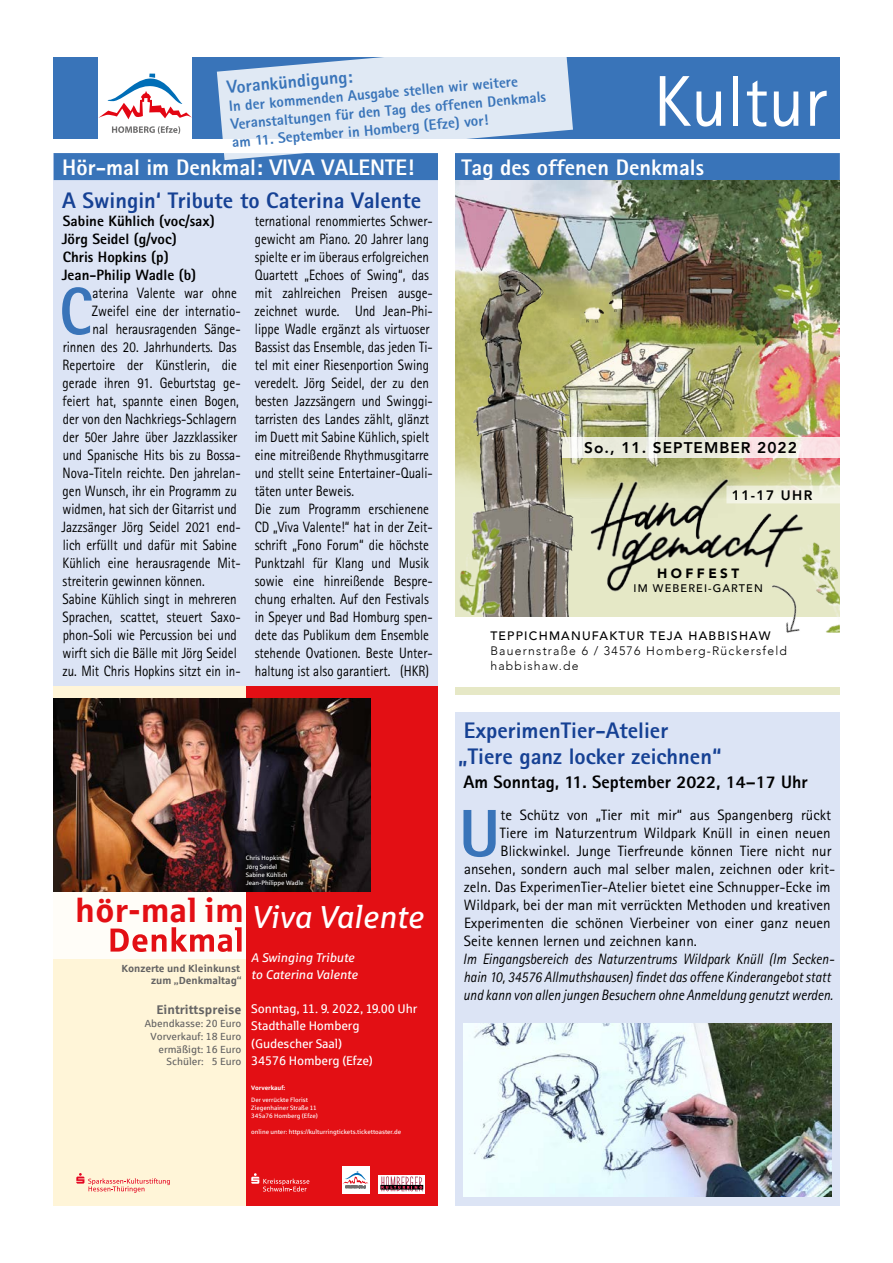
<style>
.page{position:relative;width:893px;height:1263px;background:#fff}
.page>*{position:absolute;margin:0;border:0;box-sizing:border-box;transform-origin:0 0}
.t1{font:72px "Rotis Sans Serif";color:#fff}
.t2{font:800 67.2px "Rotis Sans Serif";color:#3974b9;scale:.87 1}
.t3{font:800 67.2px "Rotis Sans Serif";color:#3974b9}
.t4{font:700 33.15px "Sparkasse Rg";color:#e30f14}
.t5{font:italic 31.5px "Sparkasse Rg";color:#fff}
.t6{font:800 22.5px/25.5px "Rotis Sans Serif";color:#164194}
.t7{font:800 22.5px "Rotis Sans Serif";color:#fff}
.t8{font:800 18px "Rotis Sans Serif";color:#000}
.t9{font:800 18px "Rotis Sans Serif";color:#3974b9}
.t10{font:800 15.45px "Avenir";letter-spacing:.065em;color:#000}
.t11{font:15px/18px "Rotis Sans Serif";color:#000;scale:.87 1}
.t12{font:15px "Rotis Sans Serif";color:#000}
.t13{font:italic 15px/18px "Rotis Sans Serif";color:#000;scale:.9 1}
.t14{font:800 15px/18px "Rotis Sans Serif";color:#3974b9}
.t15{font:800 15px/18px "Rotis Sans Serif";color:#000}
.t16{font:800 13.65px "Avenir";letter-spacing:.1em;color:#000}
.t17{font:900 13.5px "Avenir";letter-spacing:.255em;color:#000}
.t18{font:12.6px/17.1px "Sparkasse Rg";letter-spacing:-.01em;color:#fff}
.t19{font:italic 12.6px/17.1px "Sparkasse Rg";color:#fff}
.t20{font:700 12.6px "Sparkasse Rg";color:#646363}
.t21{font:300 12.3px/14.7px "Avenir";letter-spacing:.1em;color:#000}
.t22{font:500 12.3px "Avenir";letter-spacing:.1em;color:#000}
.t23{font:500 10.95px "Avenir";letter-spacing:.1em;color:#000}
.t24{font:10.35px/12.6px "Sparkasse Rg";color:#646363;text-align:right}
.t25{font:700 10.35px/11.4px "Sparkasse Rg";color:#646363;text-align:right}
.t26{font:6.3px/8.2px "Sparkasse Rg";color:#fff}
.t27{font:700 6.3px "Sparkasse Rg";color:#fff}
</style>
<div class="page">
<div style="left:53px;top:57px;width:787px;height:82px;background:#3974b9"></div>
<div style="left:98px;top:57px;width:94px;height:94px;background:#fff"></div>
<svg style="left:112px;top:126px;width:68px;height:8px"></svg>
<svg style="left:98px;top:74px;width:94px;height:45px"></svg>
<div style="left:455px;top:153px;width:385px;height:27px;background:#3974b9"></div>
<div style="left:53px;top:686px;width:385px;height:519px;background:#fff5d8"></div>
<svg style="left:76px;top:1173px;width:94px;height:20px"></svg>
<div style="left:246px;top:686px;width:192px;height:519px;background:#e30f14"></div>
<svg style="left:251px;top:1173px;width:58px;height:18px"></svg>
<div style="left:53px;top:893px;width:193px;height:66px;background:#fffdf8"></div>
<svg style="left:110px;top:927px;width:132px;height:25px"></svg>
<img style="left:53px;top:698px;width:318px;height:193px">
<svg style="left:378px;top:1175px;width:47px;height:18px"></svg>
<div style="left:342px;top:1166px;width:27px;height:28px;background:#fff"></div>
<svg style="left:343px;top:1171px;width:25px;height:17px"></svg>
<hr style="left:380px;top:1185px;width:43px;height:4px;background:#606060">
<svg style="left:381px;top:1176px;width:42px;height:15px"></svg>
<div style="left:54px;top:153px;width:384px;height:533px;background:#dce4f5"></div>
<div style="left:54px;top:153px;width:384px;height:27px;background:#3974b9"></div>
<div style="left:455px;top:330px;width:385px;height:286px;background:#e5e8c6"></div>
<img style="left:455px;top:181px;width:385px;height:334px">
<img style="left:810px;top:503px;width:30px;height:129px">
<img style="left:455px;top:244px;width:153px;height:181px">
<img style="left:747px;top:570px;width:77px;height:63px">
<img style="left:578px;top:293px;width:43px;height:33px">
<svg style="left:578px;top:438px;width:262px;height:20px;background:#efeae0"></svg>
<img style="left:473px;top:258px;width:105px;height:359px">
<img style="left:455px;top:516px;width:86px;height:101px">
<svg style="left:810px;top:486px;width:30px;height:17px"></svg>
<img style="left:585px;top:473px;width:225px;height:125px">
<img style="left:631px;top:350px;width:28px;height:36px">
<div style="left:455px;top:687px;width:385px;height:7px;background:#e6e8c6"></div>
<div style="left:455px;top:712px;width:385px;height:493px;background:#dce4f5"></div>
<img style="left:463px;top:1024px;width:368px;height:173px">
<svg style="left:217px;top:57px;width:356px;height:103px"></svg>
<p class="t9" style="left:226px;top:76px;width:128px;rotate:-5deg">Vorankündigung:</p>
<h1 class="t1" style="left:654px;top:59px;width:175px">Kultur</h1>
<h3 class="t7" style="left:461px;top:153px;width:244px">Tag des offenen Denkmals</h3>
<p class="t14" style="left:228px;top:97px;width:318px;rotate:-5deg">In der kommenden Ausgabe stellen wir weitere<br>Veranstaltungen für den Tag des offenen Denkmals am 11. September in Homberg (Efze) vor!</p>
<h3 class="t7" style="left:62px;top:153px;width:354px">Hör-mal im Denkmal: VIVA VALENTE!</h3>
<h3 class="t6" style="left:62px;top:187px;width:361px">A Swingin‘ Tribute to Caterina Valente</h3>
<p class="t15" style="left:62px;top:212px;width:154px">Sabine Kühlich (voc/sax)<br>Jörg Seidel (g/voc)<br>Chris Hopkins (p)<br>Jean-Philip Wadle (b)</p>
<h2 class="t2" style="left:60px;top:269px;width:39px">C</h2>
<p class="t11" style="left:92px;top:284px;width:167px">aterina Valente war ohne</p>
<p class="t11" style="left:255px;top:212px;width:206px">ternational renommiertes Schwer&shy;gewicht am Piano. 20 Jahrer lang spielte er im überaus erfolgreichen<br>Quartett „Echoes of Swing“, das mit zahlreichen Preisen ausge&shy;zeichnet wurde. Und Jean-Phi&shy;lippe Wadle ergänzt als virtuoser<br>Bassist das Ensemble, das jeden Ti&shy;tel mit einer Riesenportion Swing veredelt. Jörg Seidel, der zu den besten Jazzsängern und Swinggi&shy;tarristen des Landes zählt, glänzt im Duett mit Sabine Kühlich, spielt eine mitreißende Rhythmusgitarre und stellt seine Entertainer-Quali&shy;täten unter Beweis.<br>Die zum Programm erschienene<br>CD „Viva Valente!“ hat in der Zeit&shy;schrift „Fono Forum“ die höchste<br>Punktzahl für Klang und Musik sowie eine hinreißende Bespre&shy;chung erhalten. Auf den Festivals in Speyer und Bad Homburg spen&shy;dete das Publikum dem Ensemble stehende Ovationen. Beste Unter&shy;haltung ist also garantiert. (HKR)</p>
<p class="t11" style="left:92px;top:302px;width:172px">Zweifel eine der internatio-</p>
<p class="t11" style="left:93px;top:320px;width:172px">nal herausragenden Sänge-</p>
<p class="t11" style="left:63px;top:338px;width:202px">rinnen des 20. Jahrhunderts. Das</p>
<p class="t11" style="left:63px;top:356px;width:202px">Repertoire der Künstlerin, die</p>
<p class="t11" style="left:63px;top:374px;width:206px">gerade ihren 91. Geburtstag ge-</p>
<p class="t11" style="left:63px;top:392px;width:204px">feiert hat, spannte einen Bogen,</p>
<p class="t11" style="left:63px;top:410px;width:202px">der von den Nachkriegs-Schlagern</p>
<p class="t11" style="left:63px;top:428px;width:202px">der 50er Jahre über Jazzklassiker</p>
<p class="t11" style="left:63px;top:446px;width:206px">und Spanische Hits bis zu Bossa-</p>
<p class="t11" style="left:63px;top:464px;width:206px">Nova-Titeln reichte. Den jahrelan-</p>
<p class="t11" style="left:63px;top:482px;width:202px">gen Wunsch, ihr ein Programm zu</p>
<p class="t11" style="left:62px;top:500px;width:202px">widmen, hat sich der Gitarrist und</p>
<p class="t11" style="left:62px;top:518px;width:207px">Jazzsänger Jörg Seidel 2021 end-</p>
<p class="t11" style="left:63px;top:536px;width:202px">lich erfüllt und dafür mit Sabine</p>
<p class="t11" style="left:63px;top:554px;width:206px">Kühlich eine herausragende Mit-</p>
<p class="t11" style="left:63px;top:572px;width:165px">streiterin gewinnen können.</p>
<p class="t11" style="left:62px;top:590px;width:202px">Sabine Kühlich singt in mehreren</p>
<p class="t11" style="left:62px;top:608px;width:206px">Sprachen, scattet, steuert Saxo-</p>
<p class="t11" style="left:63px;top:626px;width:202px">phon-Soli wie Percussion bei und</p>
<p class="t11" style="left:62px;top:644px;width:202px">wirft sich die Bälle mit Jörg Seidel</p>
<p class="t11" style="left:62px;top:662px;width:206px">zu. Mit Chris Hopkins sitzt ein in-</p>
<p class="t10" style="left:584px;top:435px;width:214px">SO., 11. SEPTEMBER 2022</p>
<p class="t16" style="left:732px;top:484px;width:82px">11-17 UHR</p>
<p class="t17" style="left:657px;top:562px;width:83px">HOFFEST</p>
<p class="t23" style="left:634px;top:578px;width:131px">IM WEBEREI-GARTEN</p>
<p class="t22" style="left:490px;top:625px;width:282px">TEPPICHMANUFAKTUR TEJA HABBISHAW</p>
<p class="t21" style="left:490px;top:643px;width:298px">Bauernstraße 6 / 34576 Homberg-Rückersfeld habbishaw.de</p>
<p class="t26" style="left:246px;top:854px;width:59px">Chris Hopkins<br>Jörg Seidel<br>Sabine Kühlich<br>Jean-Philippe Wadle</p>
<h3 class="t4" style="left:75px;top:889px;width:170px">hör-mal im</h3>
<p class="t25" style="left:121px;top:962px;width:122px">Konzerte und Kleinkunst zum „Denkmaltag“</p>
<p class="t20" style="left:156px;top:1001px;width:87px">Eintrittspreise</p>
<p class="t24" style="left:145px;top:1017px;width:98px">Abendkasse: 20 Euro<br>Vorverkauf: 18 Euro ermäßigt: 16 Euro<br>Schüler: 5 Euro</p>
<h3 class="t5" style="left:251px;top:898px;width:174px">Viva Valente</h3>
<p class="t19" style="left:251px;top:949px;width:108px">A Swinging Tribute to Caterina Valente</p>
<p class="t18" style="left:251px;top:1000px;width:168px">Sonntag, 11. 9. 2022, 19.00 Uhr<br>Stadthalle Homberg (Gudescher Saal)<br>34576 Homberg (Efze)</p>
<p class="t27" style="left:251px;top:1083px;width:36px">Vorverkauf:</p>
<p class="t26" style="left:251px;top:1095px;width:68px">Der verrückte Florist<br>Ziegenhainer Straße 11<br>345a76 Homberg (Efze)</p>
<p class="t26" style="left:251px;top:1128px;width:151px">online unter: https://kulturringtickets.tickettoaster.de</p>
<h3 class="t6" style="left:458px;top:718px;width:265px">ExperimenTier-Atelier „Tiere ganz locker zeichnen“</h3>
<p class="t8" style="left:463px;top:770px;width:346px">Am Sonntag, 11. September 2022, 14–17 Uhr</p>
<h2 class="t3" style="left:459px;top:791px;width:43px">U</h2>
<p class="t12" style="left:501px;top:806px;width:332px">te Schütz von „Tier mit mir“ aus Spangenberg rückt</p>
<p class="t12" style="left:500px;top:824px;width:332px">Tiere im Naturzentrum Wildpark Knüll in einen neuen</p>
<p class="t12" style="left:501px;top:842px;width:332px">Blickwinkel. Junge Tierfreunde können Tiere nicht nur</p>
<p class="t12" style="left:464px;top:860px;width:373px">ansehen, sondern auch mal selber malen, zeichnen oder krit-</p>
<p class="t12" style="left:464px;top:878px;width:368px">zeln. Das ExperimenTier-Atelier bietet eine Schnupper-Ecke im</p>
<p class="t12" style="left:464px;top:896px;width:368px">Wildpark, bei der man mit verrückten Methoden und kreativen</p>
<p class="t12" style="left:464px;top:914px;width:368px">Experimenten die schönen Vierbeiner von einer ganz neuen</p>
<p class="t12" style="left:464px;top:932px;width:234px">Seite kennen lernen und zeichnen kann.</p>
<p class="t13" style="left:463px;top:950px;width:414px">Im Eingangsbereich des Naturzentrums Wildpark Knüll (Im Secken&shy;hain 10, 34576 Allmuthshausen) findet das offene Kinderangebot statt und kann von allen jungen Besuchern ohne Anmeldung genutzt werden.</p>
</div>
